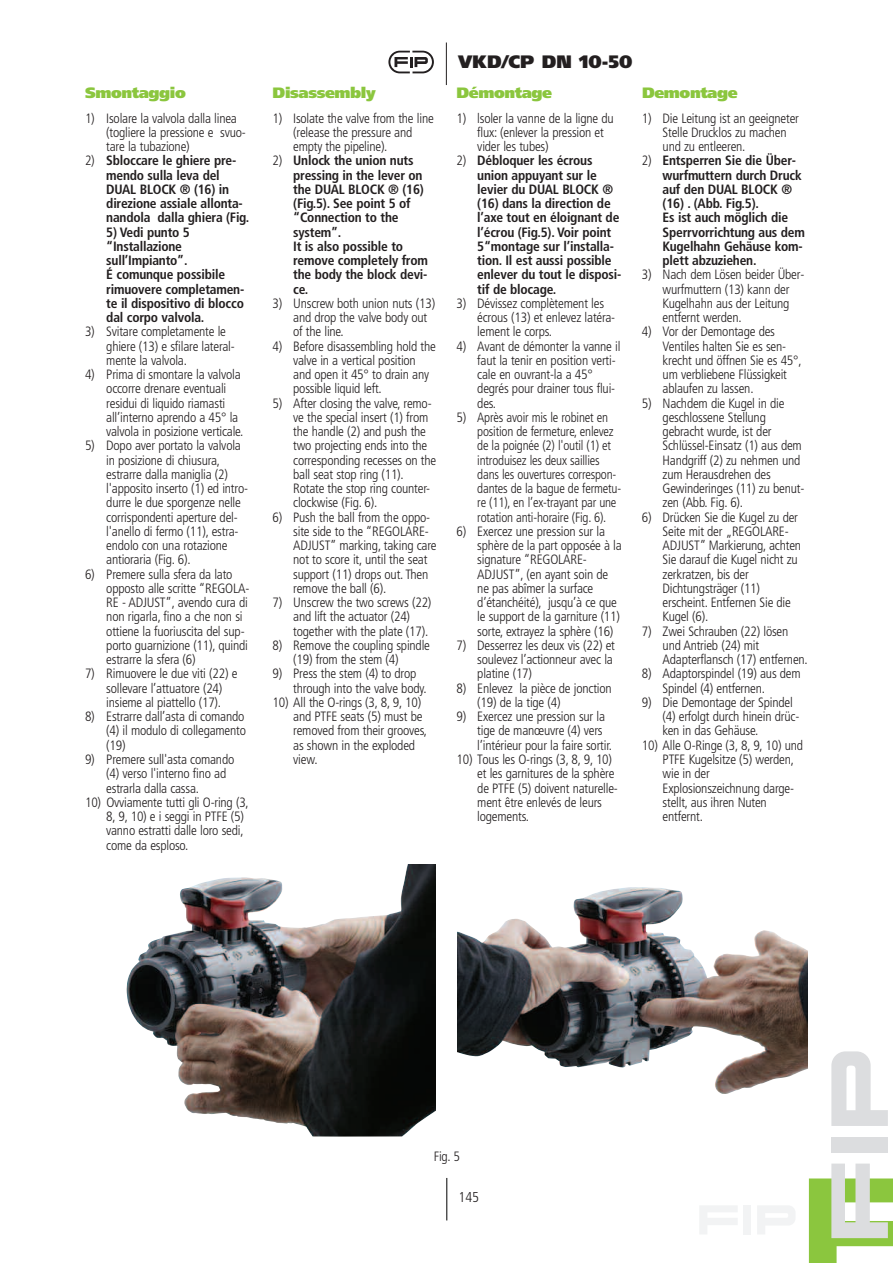
<style>
.page{position:relative;width:893px;height:1263px;background:#fff}
.page>*{position:absolute;margin:0;border:0;box-sizing:border-box;transform-origin:0 0}
.t1{font:900 18px "Frutiger LT Std";color:#231f20}
.t2{font:900 15px "Frutiger LT Std";letter-spacing:-.025em;color:#8bc63e;scale:1.05 1}
.t3{font:300 condensed 14.25px "Frutiger LT Std";color:#231f20}
.t4{font:300 condensed 13.5px/14.2px "Frutiger LT Std";letter-spacing:-.015em;color:#231f20}
.t5{font:700 condensed 13.5px/14.2px "Frutiger LT Std";letter-spacing:-.015em;color:#231f20}
.s1{font-weight:300}
</style>
<div class="page">
<svg style="left:700px;top:1206px;width:37px;height:28px"></svg>
<div style="left:743px;top:1205px;width:8px;height:29px;background:#f2f3f4"></div>
<svg style="left:757px;top:1206px;width:38px;height:28px"></svg>
<div style="left:831px;top:1137px;width:57px;height:15px;background:#dcdddf"></div>
<svg style="left:809px;top:1163px;width:84px;height:100px"></svg>
<svg style="left:831px;top:1051px;width:57px;height:75px"></svg>
<hr style="left:446px;top:1178px;width:1px;height:42px;background:#000">
<hr style="left:446px;top:43px;width:1px;height:42px;background:#231f20">
<svg style="left:388px;top:51px;width:46px;height:22px"></svg>
<img style="left:127px;top:864px;width:308px;height:272px">
<img style="left:457px;top:887px;width:351px;height:201px">
<h1 class="t1" style="left:458px;top:55px;width:176px">VKD/CP DN 10-50</h1>
<p class="t2" style="left:85px;top:87px;width:97px">Smontaggio</p>
<p class="t2" style="left:273px;top:87px;width:100px">Disassembly</p>
<p class="t2" style="left:456px;top:87px;width:93px">Démontage</p>
<p class="t2" style="left:642px;top:87px;width:93px">Demontage</p>
<p class="t4" style="left:106px;top:112px;width:141px;text-indent:-21px">1) Isolare la valvola dalla linea (togliere la pressione e svuo&shy;tare la tubazione)</p>
<p class="t5" style="left:106px;top:155px;width:145px;text-indent:-21px"><span class="s1">2)</span> Sbloccare le ghiere pre&shy;mendo sulla leva del<br>DUAL BLOCK ® (16) in direzione assiale allonta&shy;nandola dalla ghiera (Fig.</p>
<p class="t5" style="left:106px;top:226px;width:139px">5) Vedi punto 5 “Installazione sull’Impianto”.<br>É comunque possibile rimuovere completamen&shy;te il dispositivo di blocco dal corpo valvola.</p>
<p class="t4" style="left:106px;top:326px;width:130px;text-indent:-21px">3) Svitare completamente le ghiere (13) e sfilare lateral&shy;mente la valvola.</p>
<p class="t4" style="left:106px;top:368px;width:139px;text-indent:-21px">4) Prima di smontare la valvola occorre drenare eventuali residui di liquido riamasti all’interno aprendo a 45° la valvola in posizione verticale.</p>
<p class="t4" style="left:106px;top:440px;width:143px;text-indent:-21px">5) Dopo aver portato la valvola in posizione di chiusura, estrarre dalla maniglia (2) l'apposito inserto (1) ed intro&shy;durre le due sporgenze nelle corrispondenti aperture del&shy;l'anello di fermo (11), estra&shy;endolo con una rotazione antioraria (Fig. 6).</p>
<p class="t4" style="left:106px;top:568px;width:145px;text-indent:-21px">6) Premere sulla sfera da lato opposto alle scritte “REGOLA-<br>RE - ADJUST”, avendo cura di non rigarla, fino a che non si ottiene la fuoriuscita del sup&shy;porto guarnizione (11), quindi estrarre la sfera (6)</p>
<p class="t4" style="left:85px;top:668px;width:154px;text-align:center">7) Rimuovere le due viti (22) e sollevare l’attuatore (24) insieme al piattello (17).</p>
<p class="t4" style="left:106px;top:710px;width:141px;text-align:justify;text-indent:-21px">8) Estrarre dall’asta di comando (4) il modulo di collegamento (19)</p>
<p class="t4" style="left:106px;top:753px;width:130px;text-indent:-21px">9) Premere sull'asta comando (4) verso l'interno fino ad estrarla dalla cassa.</p>
<p class="t4" style="left:106px;top:796px;width:144px;text-indent:-21px">10) Ovviamente tutti gli O-ring (3,<br>8, 9, 10) e i seggi in PTFE (5) vanno estratti dalle loro sedi, come da esploso.</p>
<p class="t4" style="left:293px;top:112px;width:142px;text-indent:-21px">1) Isolate the valve from the line (release the pressure and empty the pipeline).</p>
<p class="t5" style="left:293px;top:155px;width:136px;text-indent:-21px"><span class="s1">2)</span> Unlock the union nuts pressing in the lever on the DUAL BLOCK ® (16) (Fig.5). See point 5 of “Connection to the system”.<br>It is also possible to remove completely from the body the block devi&shy;ce.</p>
<p class="t4" style="left:293px;top:297px;width:144px;text-indent:-21px">3) Unscrew both union nuts (13) and drop the valve body out of the line.</p>
<p class="t4" style="left:293px;top:340px;width:144px;text-indent:-21px">4) Before disassembling hold the valve in a vertical position and open it 45° to drain any possible liquid left.</p>
<p class="t4" style="left:293px;top:397px;width:145px;text-indent:-21px">5) After closing the valve, remo&shy;ve the special insert (1) from the handle (2) and push the two projecting ends into the corresponding recesses on the ball seat stop ring (11).<br>Rotate the stop ring counter&shy;clockwise (Fig. 6).</p>
<p class="t4" style="left:293px;top:511px;width:145px;text-indent:-21px">6) Push the ball from the oppo&shy;site side to the “REGOLARE-<br>ADJUST” marking, taking care not to score it, until the seat support (11) drops out. Then remove the ball (6).</p>
<p class="t4" style="left:293px;top:596px;width:140px;text-indent:-21px">7) Unscrew the two screws (22) and lift the actuator (24) together with the plate (17).</p>
<p class="t4" style="left:293px;top:639px;width:138px;text-indent:-21px">8) Remove the coupling spindle (19) from the stem (4)</p>
<p class="t4" style="left:293px;top:668px;width:135px;text-indent:-21px">9) Press the stem (4) to drop through into the valve body.</p>
<p class="t4" style="left:293px;top:696px;width:135px;text-indent:-21px">10) All the O-rings (3, 8, 9, 10) and PTFE seats (5) must be removed from their grooves, as shown in the exploded view.</p>
<p class="t4" style="left:663px;top:112px;width:138px;text-indent:-21px">1) Die Leitung ist an geeigneter<br>Stelle Drucklos zu machen und zu entleeren.</p>
<p class="t5" style="left:663px;top:155px;width:144px;text-indent:-21px"><span class="s1">2)</span> Entsperren Sie die Über&shy;wurfmuttern durch Druck auf den DUAL BLOCK ® (16) . (Abb. Fig.5).<br>Es ist auch möglich die<br>Sperrvorrichtung aus dem<br>Kugelhahn Gehäuse kom&shy;plett abzuziehen.</p>
<p class="t4" style="left:663px;top:269px;width:143px;text-indent:-21px">3) Nach dem Lösen beider Über&shy;wurfmuttern (13) kann der<br>Kugelhahn aus der Leitung entfernt werden.</p>
<p class="t4" style="left:663px;top:326px;width:141px;text-indent:-21px">4) Vor der Demontage des<br>Ventiles halten Sie es sen&shy;krecht und öffnen Sie es 45°, um verbliebene Flüssigkeit ablaufen zu lassen.</p>
<p class="t4" style="left:663px;top:397px;width:143px;text-indent:-21px">5) Nachdem die Kugel in die geschlossene Stellung gebracht wurde, ist der<br>Schlüssel-Einsatz (1) aus dem<br>Handgriff (2) zu nehmen und zum Herausdrehen des<br>Gewinderinges (11) zu benut&shy;zen (Abb. Fig. 6).</p>
<p class="t4" style="left:663px;top:511px;width:140px;text-indent:-21px">6) Drücken Sie die Kugel zu der<br>Seite mit der „REGOLARE-<br>ADJUST” Markierung, achten<br>Sie darauf die Kugel nicht zu zerkratzen, bis der<br>Dichtungsträger (11) erscheint. Entfernen Sie die<br>Kugel (6).</p>
<p class="t4" style="left:663px;top:625px;width:147px;text-indent:-21px">7) Zwei Schrauben (22) lösen und Antrieb (24) mit<br>Adapterflansch (17) entfernen.</p>
<p class="t4" style="left:663px;top:668px;width:140px;text-indent:-21px">8) Adaptorspindel (19) aus dem<br>Spindel (4) entfernen.</p>
<p class="t4" style="left:663px;top:696px;width:138px;text-indent:-21px">9) Die Demontage der Spindel (4) erfolgt durch hinein drüc&shy;ken in das Gehäuse.</p>
<p class="t4" style="left:663px;top:739px;width:142px;text-indent:-21px">10) Alle O-Ringe (3, 8, 9, 10) und<br>PTFE Kugelsitze (5) werden, wie in der<br>Explosionszeichnung darge&shy;stellt, aus ihren Nuten entfernt.</p>
<p class="t4" style="left:477px;top:112px;width:138px;text-indent:-21px">1) lsoler la vanne de la ligne du flux: (enlever la pression et vider les tubes)</p>
<p class="t5" style="left:477px;top:155px;width:146px;text-indent:-21px"><span class="s1">2)</span> Débloquer les écrous union appuyant sur le levier du DUAL BLOCK ® (16) dans la direction de l’axe tout en éloignant de l’écrou (Fig.5). Voir point<br>5“montage sur l’installa&shy;tion. Il est aussi possible enlever du tout le disposi&shy;tif de blocage.</p>
<p class="t4" style="left:477px;top:297px;width:139px;text-indent:-21px">3) Dévissez complètement les écrous (13) et enlevez latéra&shy;lement le corps.</p>
<p class="t4" style="left:477px;top:340px;width:145px;text-indent:-21px">4) Avant de démonter la vanne il faut la tenir en position verti&shy;cale en ouvrant-la a 45° degrés pour drainer tous flui&shy;des.</p>
<p class="t4" style="left:477px;top:411px;width:145px;text-indent:-21px">5) Après avoir mis le robinet en position de fermeture, enlevez de la poignée (2) l'outil (1) et introduisez les deux saillies dans les ouvertures correspon&shy;dantes de la bague de fermetu&shy;re (11), en l’ex-trayant par une rotation anti-horaire (Fig. 6).</p>
<p class="t4" style="left:477px;top:525px;width:146px;text-indent:-21px">6) Exercez une pression sur la sphère de la part opposée à la signature “REGOLARE-<br>ADJUST”, (en ayant soin de ne pas abîmer la surface d’étanchéité), jusqu’à ce que le support de la garniture (11) sorte, extrayez la sphère (16)</p>
<p class="t4" style="left:477px;top:639px;width:139px;text-indent:-21px">7) Desserrez les deux vis (22) et soulevez l’actionneur avec la platine (17)</p>
<p class="t4" style="left:477px;top:682px;width:136px;text-indent:-21px">8) Enlevez la pièce de jonction (19) de la tige (4)</p>
<p class="t4" style="left:477px;top:710px;width:136px;text-indent:-21px">9) Exercez une pression sur la tige de manœuvre (4) vers l’intérieur pour la faire sortir.</p>
<p class="t4" style="left:477px;top:753px;width:142px;text-indent:-21px">10) Tous les O-rings (3, 8, 9, 10) et les garnitures de la sphère de PTFE (5) doivent naturelle&shy;ment être enlevés de leurs logements.</p>
<p class="t4" style="left:434px;top:1150px;width:28px">Fig. 5</p>
<p class="t3" style="left:459px;top:1191px;width:22px">145</p>
</div>
